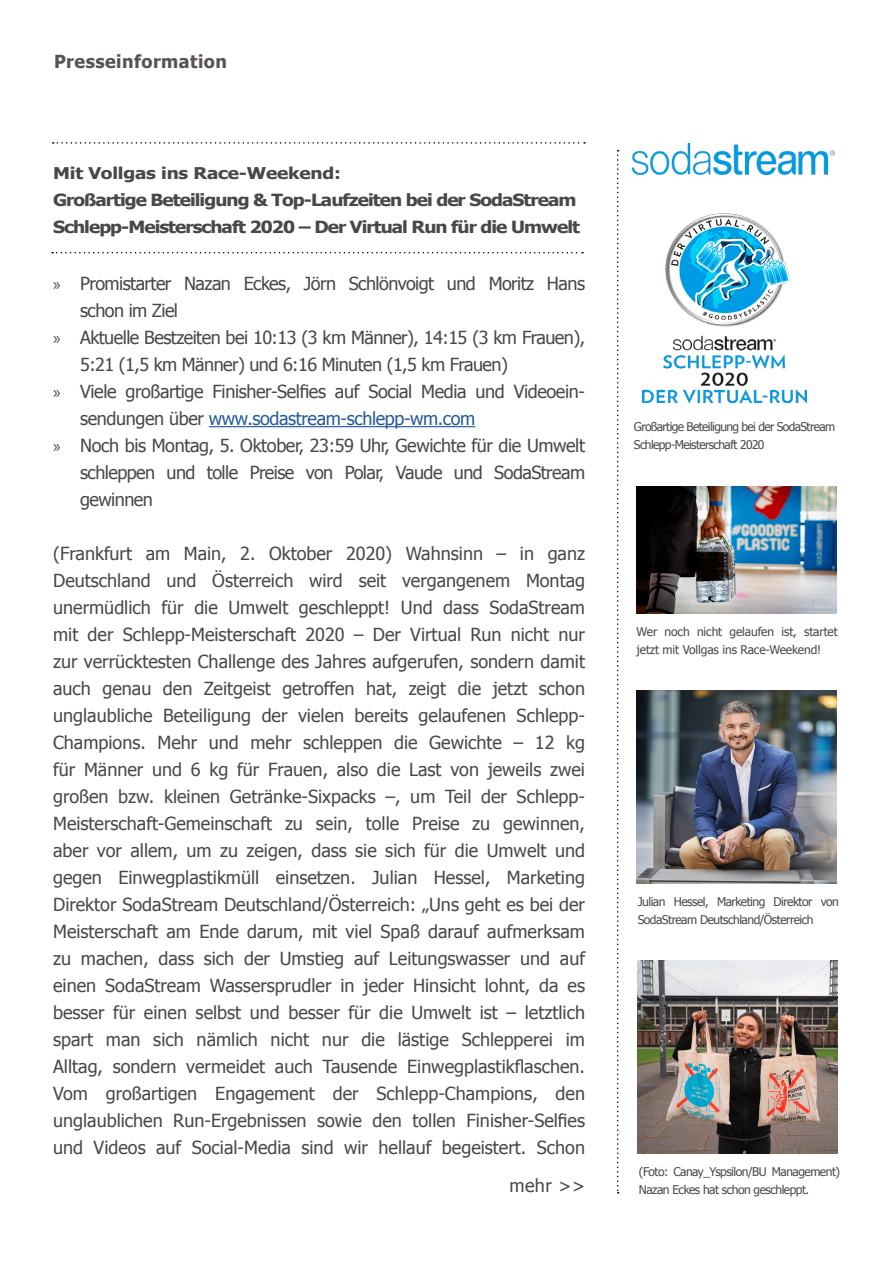
<style>
.page{position:relative;width:893px;height:1263px;background:#fff}
.page>*{position:absolute;margin:0;border:0;box-sizing:border-box;transform-origin:0 0}
.Teaser_PM{font:18px/27px "Tahoma";letter-spacing:-.03em;color:#484847}
.t1{font:700 18px "Tahoma";letter-spacing:.025em;color:#585353}
.Liste{font:700 16.8px/27px "Tahoma";letter-spacing:-.05em;color:#484847;scale:1.13 1}
.Liste-2{font:700 16.2px "Tahoma";letter-spacing:-.01em;color:#484847;scale:1.17 1}
.t2{font:12px/18px "Tahoma";letter-spacing:-.04em;color:#484847}
.t3{font:12px/18px "Tahoma";letter-spacing:-.01em;color:#484847}
.s1{font-family:"Myriad Pro"}
.s2{color:#245a9c}
</style>
<div class="page">
<svg style="left:53px;top:142px;width:532px;height:2px"></svg>
<svg style="left:52px;top:252px;width:531px;height:1px"></svg>
<svg style="left:617px;top:150px;width:2px;height:1043px"></svg>
<hr style="left:209px;top:426px;width:266px;height:1px;background:#245a9c">
<img style="left:632px;top:144px;width:203px;height:30px">
<img style="left:643px;top:213px;width:163px;height:190px">
<img style="left:637px;top:486px;width:199px;height:127px">
<img style="left:637px;top:690px;width:200px;height:193px">
<img style="left:638px;top:960px;width:200px;height:193px">
<p class="t1" style="left:54px;top:49px;width:175px">Presseinformation</p>
<p class="Liste-2" style="left:53px;top:161px;width:247px">Mit Vollgas ins Race-Weekend:</p>
<p class="Liste" style="left:53px;top:185px;width:468px">Großartige Beteiligung &amp; Top-Laufzeiten bei der SodaStream<br>Schlepp-Meisterschaft 2020 – Der Virtual Run für die Umwelt</p>
<p class="Teaser_PM" style="left:80px;top:269px;width:506px;text-indent:-27px"><span class="s1">»</span> Promistarter Nazan Eckes, Jörn Schlönvoigt und Moritz Hans schon im Ziel</p>
<p class="Teaser_PM" style="left:80px;top:323px;width:506px;text-indent:-27px"><span class="s1">»</span> Aktuelle Bestzeiten bei 10:13 (3 km Männer), 14:15 (3 km Frauen),<br>5:21 (1,5 km Männer) und 6:16 Minuten (1,5 km Frauen)</p>
<p class="Teaser_PM" style="left:80px;top:377px;width:506px;text-indent:-27px"><span class="s1">»</span> Viele großartige Finisher-Selfies auf Social Media und Videoein&shy;sendungen über <span class="s2">www.sodastream-schlepp-wm.com</span></p>
<p class="Teaser_PM" style="left:80px;top:431px;width:506px;text-align:justify;text-indent:-27px"><span class="s1">»</span> Noch bis Montag, 5. Oktober, 23:59 Uhr, Gewichte für die Umwelt schleppen und tolle Preise von Polar, Vaude und SodaStream gewinnen</p>
<p class="Teaser_PM" style="left:53px;top:539px;width:533px;text-align:justify">(Frankfurt am Main, 2. Oktober 2020) Wahnsinn – in ganz Deutschland und Österreich wird seit vergangenem Montag unermüdlich für die Umwelt geschleppt! Und dass SodaStream mit der Schlepp-Meisterschaft 2020 – Der Virtual Run nicht nur zur verrücktesten Challenge des Jahres aufgerufen, sondern damit auch genau den Zeitgeist getroffen hat, zeigt die jetzt schon unglaubliche Beteiligung der vielen bereits gelaufenen Schlepp-Champions. Mehr und mehr schleppen die Gewichte – 12 kg für Männer und 6 kg für Frauen, also die Last von jeweils zwei großen bzw. kleinen Getränke-Sixpacks –, um Teil der Schlepp-Meisterschaft-Gemeinschaft zu sein, tolle Preise zu gewinnen, aber vor allem, um zu zeigen, dass sie sich für die Umwelt und gegen Einwegplastikmüll einsetzen. Julian Hessel, Marketing Direktor SodaStream Deutschland/Österreich: „Uns geht es bei der Meisterschaft am Ende darum, mit viel Spaß darauf aufmerksam zu machen, dass sich der Umstieg auf Leitungswasser und auf einen SodaStream Wassersprudler in jeder Hinsicht lohnt, da es besser für einen selbst und besser für die Umwelt ist – letztlich spart man sich nämlich nicht nur die lästige Schlepperei im Alltag, sondern vermeidet auch Tausende Einwegplastikflaschen.<br>Vom großartigen Engagement der Schlepp-Champions, den unglaublichen Run-Ergebnissen sowie den tollen Finisher-Selfies und Videos auf Social-Media sind wir hellauf begeistert. Schon</p>
<p class="Teaser_PM" style="left:509px;top:1171px;width:77px">mehr &gt;&gt;</p>
<p class="t2" style="left:634px;top:417px;width:203px">Großartige Beteiligung bei der SodaStream<br>Schlepp-Meisterschaft 2020</p>
<p class="t3" style="left:637px;top:622px;width:203px">Wer noch nicht gelaufen ist, startet jetzt mit Vollgas ins Race-Weekend!</p>
<p class="t2" style="left:638px;top:892px;width:203px">Julian Hessel, Marketing Direktor von<br>SodaStream Deutschland/Österreich</p>
<p class="t2" style="left:639px;top:1162px;width:203px">(Foto: Canay_Yspsilon/BU Management)<br>Nazan Eckes hat schon geschleppt.</p>
</div>
